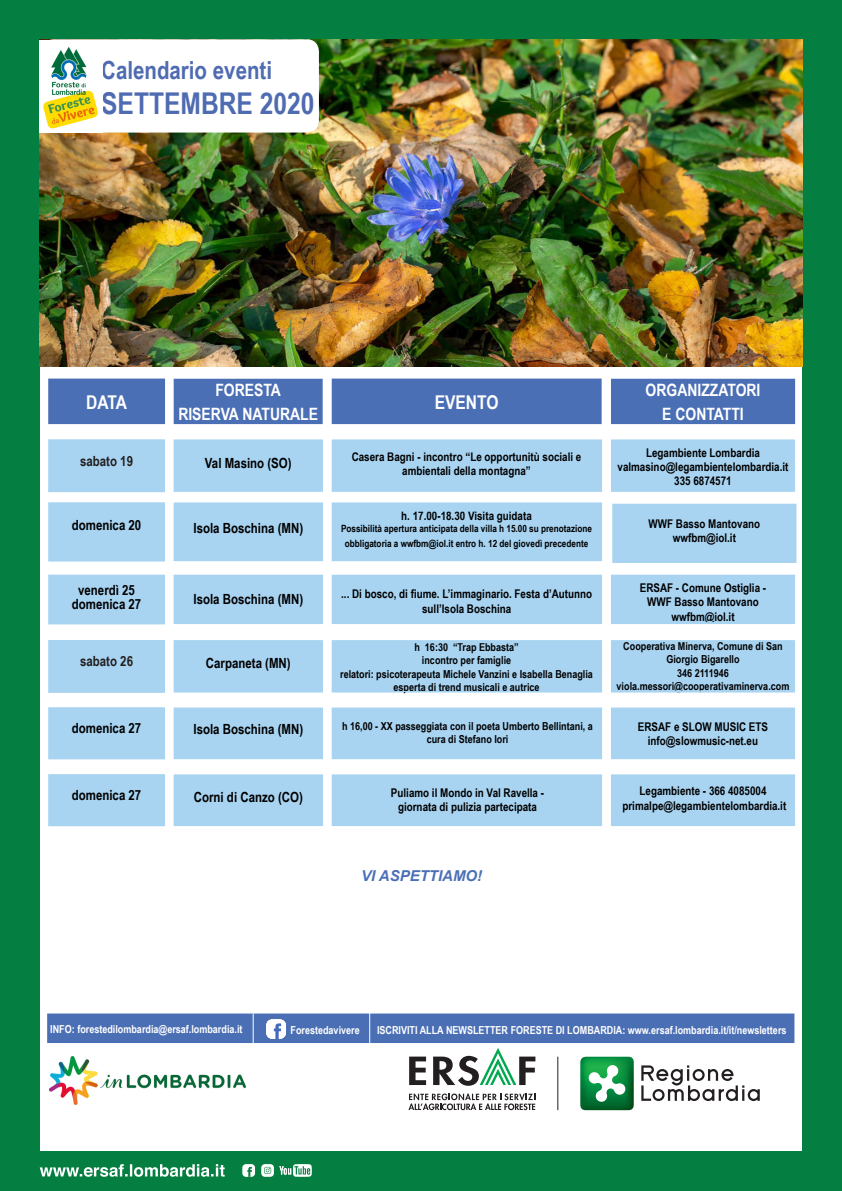
<style>
.page{position:relative;width:842px;height:1191px;background:#fff}
.page>*{position:absolute;margin:0;border:0;box-sizing:border-box;transform-origin:0 0}
.t1{font:700 30px "Arial Narrow";color:#4f6bb1}
.t2{font:700 25px "Arial Narrow";color:#4f6bb1}
.t3{font:700 19px "Arial Narrow";color:#fff}
.t4{font:700 17px/24px "Arial Narrow";color:#fff;text-align:center}
.t5{font:italic 700 15px "Arial";color:#4b6fb6}
.t6{font:700 14px "Arial Narrow";color:#000001}
.t7{font:700 14px "Arial Narrow";color:#231f20}
.t8{font:700 12px/14.4px "Arial Narrow";color:#000001;text-align:center}
.t9{font:700 11px/13.2px "Arial Narrow";color:#000001;text-align:center}
.t10{font:700 11px "Arial Narrow";color:#fff}
.t11{font:700 10px/14.4px "Arial Narrow";color:#000001;text-align:center}
</style>
<div class="page">
<div style="left:0;top:0;width:842px;height:40px;background:#057f41"></div>
<div style="left:0;top:1151px;width:842px;height:40px;background:#057f41"></div>
<div style="left:0;top:0;width:40px;height:1191px;background:#057f41"></div>
<div style="left:802px;top:0;width:40px;height:1191px;background:#057f41"></div>
<svg style="left:580px;top:1056px;width:54px;height:54px"></svg>
<svg style="left:641px;top:1065px;width:119px;height:36px"></svg>
<svg style="left:409px;top:1056px;width:17px;height:29px"></svg>
<svg style="left:433px;top:1048px;width:102px;height:37px"></svg>
<svg style="left:408px;top:1093px;width:127px;height:17px"></svg>
<hr style="left:557px;top:1056px;width:1px;height:54px;background:#231f20">
<svg style="left:279px;top:1164px;width:33px;height:12px"></svg>
<svg style="left:40px;top:1164px;width:185px;height:12px"></svg>
<svg style="left:261px;top:1164px;width:13px;height:12px"></svg>
<svg style="left:264px;top:1166px;width:7px;height:8px"></svg>
<div style="left:242px;top:1164px;width:13px;height:12px;background:#fff;border-radius:4px"></div>
<svg style="left:247px;top:1166px;width:5px;height:10px"></svg>
<img style="left:50px;top:1056px;width:195px;height:48px">
<div style="left:47px;top:1013px;width:747px;height:30px;background:#4b6fb5;border:2px solid #4b6fb6"></div>
<img style="left:267px;top:1019px;width:18px;height:19px">
<hr style="left:253px;top:1013px;width:1px;height:34px;background:#fff">
<hr style="left:369px;top:1012px;width:1px;height:35px;background:#fff">
<div style="left:49px;top:379px;width:115px;height:44px;background:#4b6fb5"></div>
<div style="left:48px;top:378px;width:117px;height:46px;border:2px solid #4b6fb6"></div>
<div style="left:175px;top:380px;width:147px;height:43px;background:#4b6fb5"></div>
<div style="left:174px;top:379px;width:149px;height:45px;border:2px solid #4b6fb6"></div>
<div style="left:333px;top:379px;width:268px;height:44px;background:#4b6fb5"></div>
<div style="left:332px;top:378px;width:270px;height:46px;border:2px solid #4b6fb6"></div>
<div style="left:612px;top:380px;width:182px;height:43px;background:#4b6fb5"></div>
<div style="left:611px;top:379px;width:184px;height:45px;border:2px solid #4b6fb6"></div>
<div style="left:49px;top:641px;width:115px;height:51px;background:#a8d4f1"></div>
<div style="left:48px;top:640px;width:117px;height:53px;border:2px solid #a8d4f1"></div>
<div style="left:612px;top:641px;width:182px;height:50px;background:#a8d4f1"></div>
<div style="left:611px;top:640px;width:184px;height:52px;border:2px solid #a8d4f1"></div>
<div style="left:175px;top:641px;width:147px;height:50px;background:#a8d4f1"></div>
<div style="left:174px;top:640px;width:149px;height:52px;border:2px solid #a8d4f1"></div>
<div style="left:332px;top:640px;width:270px;height:52px;background:#a8d4f1"></div>
<div style="left:49px;top:708px;width:115px;height:50px;background:#a8d4f1"></div>
<div style="left:48px;top:707px;width:117px;height:52px;border:2px solid #a8d4f1"></div>
<div style="left:612px;top:708px;width:182px;height:50px;background:#a8d4f1"></div>
<div style="left:611px;top:707px;width:184px;height:52px;border:2px solid #a8d4f1"></div>
<div style="left:175px;top:708px;width:147px;height:50px;background:#a8d4f1"></div>
<div style="left:174px;top:707px;width:149px;height:52px;border:2px solid #a8d4f1"></div>
<div style="left:332px;top:707px;width:270px;height:52px;background:#a8d4f1;border:2px solid #a8d4f1"></div>
<div style="left:49px;top:440px;width:115px;height:51px;background:#a8d4f1"></div>
<div style="left:48px;top:439px;width:117px;height:53px;border:2px solid #a8d4f1"></div>
<div style="left:612px;top:440px;width:182px;height:51px;background:#a8d4f1"></div>
<div style="left:611px;top:439px;width:184px;height:53px;border:2px solid #a8d4f1"></div>
<div style="left:175px;top:440px;width:147px;height:51px;background:#a8d4f1"></div>
<div style="left:174px;top:439px;width:149px;height:53px;border:2px solid #a8d4f1"></div>
<div style="left:332px;top:439px;width:270px;height:53px;background:#a8d4f1;border:2px solid #a8d4f1"></div>
<div style="left:49px;top:575px;width:115px;height:48px;background:#a8d4f1"></div>
<div style="left:48px;top:574px;width:117px;height:50px;border:2px solid #a8d4f1"></div>
<div style="left:612px;top:575px;width:182px;height:48px;background:#a8d4f1"></div>
<div style="left:611px;top:574px;width:184px;height:50px;border:2px solid #a8d4f1"></div>
<div style="left:175px;top:575px;width:147px;height:48px;background:#a8d4f1"></div>
<div style="left:174px;top:574px;width:149px;height:50px;border:2px solid #a8d4f1"></div>
<div style="left:332px;top:574px;width:270px;height:50px;background:#a8d4f1;border:2px solid #a8d4f1"></div>
<div style="left:49px;top:775px;width:115px;height:50px;background:#a8d4f1"></div>
<div style="left:48px;top:774px;width:117px;height:52px;border:2px solid #a8d4f1"></div>
<div style="left:612px;top:775px;width:182px;height:50px;background:#a8d4f1"></div>
<div style="left:611px;top:774px;width:184px;height:52px;border:2px solid #a8d4f1"></div>
<div style="left:175px;top:775px;width:147px;height:50px;background:#a8d4f1"></div>
<div style="left:174px;top:774px;width:149px;height:52px;border:2px solid #a8d4f1"></div>
<div style="left:332px;top:774px;width:270px;height:52px;background:#a8d4f1;border:2px solid #a8d4f1"></div>
<div style="left:49px;top:503px;width:115px;height:57px;background:#a8d4f1"></div>
<div style="left:48px;top:502px;width:117px;height:59px;border:2px solid #a8d4f1"></div>
<div style="left:175px;top:503px;width:147px;height:57px;background:#a8d4f1"></div>
<div style="left:174px;top:502px;width:149px;height:59px;border:2px solid #a8d4f1"></div>
<div style="left:332px;top:502px;width:270px;height:59px;background:#a8d4f1;border:2px solid #a8d4f1"></div>
<div style="left:613px;top:505px;width:182px;height:57px;background:#a8d4f1"></div>
<div style="left:612px;top:504px;width:184px;height:59px;border:2px solid #a8d4f1"></div>
<img style="left:40px;top:40px;width:762px;height:327px">
<div style="left:41px;top:39px;width:278px;height:94px;background:#fff;border-radius:12px"></div>
<div style="left:39px;top:40px;width:63px;height:92px;background:#fff"></div>
<img style="left:43px;top:47px;width:55px;height:82px">
<p class="t2" style="left:101px;top:51px;width:172px">Calendario eventi</p>
<p class="t1" style="left:101px;top:81px;width:215px">SETTEMBRE 2020</p>
<p class="t3" style="left:86px;top:388px;width:42px">DATA</p>
<p class="t7" style="left:80px;top:450px;width:54px">sabato 19</p>
<p class="t4" style="left:215px;top:377px;width:67px">FORESTA</p>
<p class="t4" style="left:178px;top:401px;width:141px">RISERVA NATURALE</p>
<p class="t6" style="left:205px;top:453px;width:88px">Val Masino (SO)</p>
<p class="t6" style="left:72px;top:514px;width:71px">domenica 20</p>
<p class="t6" style="left:193px;top:517px;width:111px">Isola Boschina (MN)</p>
<p class="t3" style="left:435px;top:388px;width:65px">EVENTO</p>
<p class="t4" style="left:646px;top:377px;width:116px">ORGANIZZATORI<br>E CONTATTI</p>
<p class="t8" style="left:352px;top:449px;width:231px">Casera Bagni - incontro “Le opportunitù sociali e</p>
<p class="t8" style="left:402px;top:463px;width:130px">ambientali della montagna”</p>
<p class="t8" style="left:401px;top:508px;width:132px">h. 17.00-18.30 Visita guidata</p>
<p class="t11" style="left:341px;top:521px;width:253px">Possibilità apertura anticipata della villa h 15.00 su prenotazione obbligatoria a wwfbm@iol.it entro h. 12 del giovedì precedente</p>
<p class="t8" style="left:646px;top:444px;width:115px">Legambiente Lombardia</p>
<p class="t8" style="left:617px;top:459px;width:172px">valmasino@legambientelombardia.it</p>
<p class="t8" style="left:674px;top:473px;width:59px">335 6874571</p>
<p class="t8" style="left:649px;top:516px;width:113px">WWF Basso Mantovano</p>
<p class="t8" style="left:673px;top:530px;width:65px">wwfbm@iol.it</p>
<p class="t6" style="left:78px;top:579px;width:58px">venerdì 25</p>
<p class="t6" style="left:72px;top:593px;width:71px">domenica 27</p>
<p class="t7" style="left:80px;top:650px;width:54px">sabato 26</p>
<p class="t6" style="left:193px;top:588px;width:111px">Isola Boschina (MN)</p>
<p class="t8" style="left:341px;top:586px;width:252px">... Di bosco, di fiume. L’immaginario. Festa d’Autunno sull’Isola Boschina</p>
<p class="t6" style="left:206px;top:652px;width:86px">Carpaneta (MN)</p>
<p class="t9" style="left:414px;top:640px;width:106px">h 16:30 “Trap Ebbasta”</p>
<p class="t9" style="left:422px;top:653px;width:91px">incontro per famiglie</p>
<p class="t9" style="left:340px;top:666px;width:254px">relatori: psicoterapeuta Michele Vanzini e Isabella Benaglia esperta di trend musicali e autrice</p>
<p class="t8" style="left:640px;top:580px;width:128px">ERSAF - Comune Ostiglia -</p>
<p class="t8" style="left:647px;top:594px;width:113px">WWF Basso Mantovano</p>
<p class="t8" style="left:671px;top:608px;width:65px">wwfbm@iol.it</p>
<p class="t9" style="left:623px;top:639px;width:161px">Cooperativa Minerva, Comune di San<br>Giorgio Bigarello</p>
<p class="t9" style="left:677px;top:665px;width:53px">346 2111946</p>
<p class="t9" style="left:617px;top:678px;width:174px">viola.messori@cooperativaminerva.com</p>
<p class="t6" style="left:72px;top:718px;width:71px">domenica 27</p>
<p class="t8" style="left:638px;top:718px;width:132px">ERSAF e SLOW MUSIC ETS</p>
<p class="t8" style="left:648px;top:733px;width:112px">info@slowmusic-net.eu</p>
<p class="t6" style="left:193px;top:718px;width:111px">Isola Boschina (MN)</p>
<p class="t9" style="left:342px;top:719px;width:252px">h 16,00 - XX passeggiata con il poeta Umberto Bellintani, a cura di Stefano Iori</p>
<p class="t6" style="left:72px;top:785px;width:71px">domenica 27</p>
<p class="t8" style="left:639px;top:783px;width:128px">Legambiente - 366 4085004</p>
<p class="t8" style="left:622px;top:797px;width:165px">primalpe@legambientelombardia.it</p>
<p class="t6" style="left:194px;top:786px;width:111px">Corni di Canzo (CO)</p>
<p class="t8" style="left:391px;top:784px;width:155px">Puliamo il Mondo in Val Ravella -</p>
<p class="t8" style="left:398px;top:799px;width:140px">giornata di pulizia partecipata</p>
<p class="t5" style="left:361px;top:866px;width:123px">VI ASPETTIAMO!</p>
<p class="t10" style="left:50px;top:1021px;width:194px">INFO: forestedilombardia@ersaf.lombardia.it</p>
<p class="t10" style="left:291px;top:1021px;width:71px">Forestedavivere</p>
<p class="t10" style="left:377px;top:1021px;width:411px">ISCRIVITI ALLA NEWSLETTER FORESTE DI LOMBARDIA: www.ersaf.lombardia.it/it/newsletters</p>
</div>
